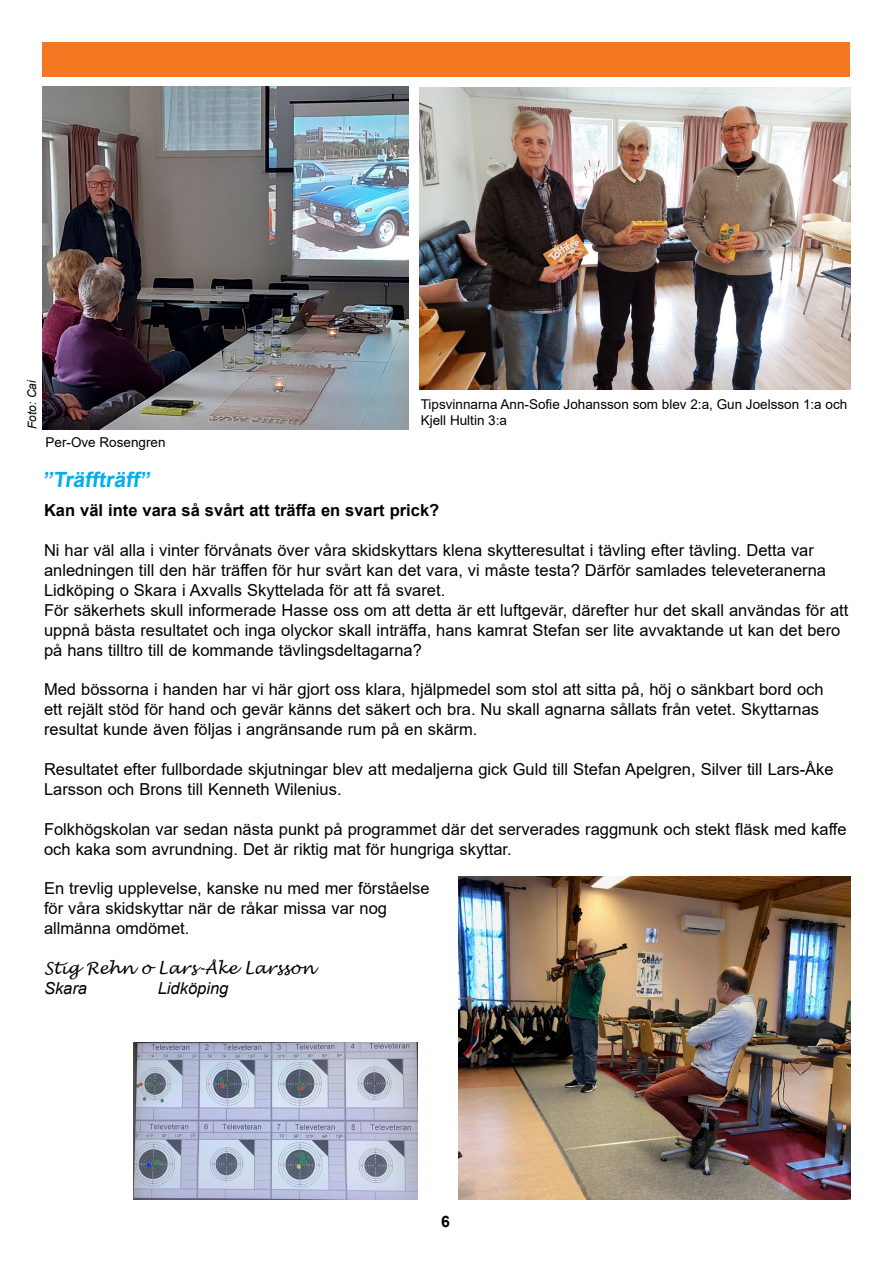
<style>
.page{position:relative;width:893px;height:1263px;background:#fff}
.page>*{position:absolute;margin:0;border:0;box-sizing:border-box;transform-origin:0 0}
.t1{font:700 21px "Arial";color:#00aeef}
.t2{font:16.5px/20px "Arial";color:#000}
.t3{font:700 16.5px "Arial";color:#000}
.t4{font:italic 16.5px "Lucida Handwriting";color:#000}
.t5{font:italic 16.5px "Arial";color:#000}
.t6{font:700 15.75px "Arial";color:#000}
.t7{font:13.5px/16.2px "Arial";color:#000}
.t8{font:italic 12px "Arial";color:#000}
</style>
<div class="page">
<div style="left:43px;top:43px;width:807px;height:34px;background:#f47721"></div>
<img style="left:43px;top:87px;width:365px;height:342px">
<img style="left:419px;top:88px;width:431px;height:301px">
<img style="left:458px;top:876px;width:392px;height:323px">
<img style="left:134px;top:1043px;width:284px;height:156px">
<p class="t8" style="left:24px;top:429px;width:51px;rotate:-90deg">Foto: Cai</p>
<p class="t7" style="left:46px;top:434px;width:122px">Per-Ove Rosengren</p>
<p class="t7" style="left:421px;top:396px;width:428px">Tipsvinnarna Ann-Sofie Johansson som blev 2:a, Gun Joelsson 1:a och<br>Kjell Hultin 3:a</p>
<p class="t1" style="left:43px;top:465px;width:113px">”Träffträff”</p>
<p class="t3" style="left:44px;top:499px;width:397px">Kan väl inte vara så svårt att träffa en svart prick?</p>
<p class="t2" style="left:44px;top:540px;width:806px">Ni har väl alla i vinter förvånats över våra skidskyttars klena skytteresultat i tävling efter tävling. Detta var anledningen till den här träffen för hur svårt kan det vara, vi måste testa? Därför samlades televeteranerna Lidköping o Skara i Axvalls Skyttelada för att få svaret.<br>För säkerhets skull informerade Hasse oss om att detta är ett luftgevär, därefter hur det skall användas för att uppnå bästa resultatet och inga olyckor skall inträffa, hans kamrat Stefan ser lite avvaktande ut kan det bero på hans tilltro till de kommande tävlingsdeltagarna?</p>
<p class="t2" style="left:44px;top:679px;width:781px">Med bössorna i handen har vi här gjort oss klara, hjälpmedel som stol att sitta på, höj o sänkbart bord och ett rejält stöd för hand och gevär känns det säkert och bra. Nu skall agnarna sållats från vetet. Skyttarnas resultat kunde även följas i angränsande rum på en skärm.</p>
<p class="t2" style="left:44px;top:759px;width:791px">Resultatet efter fullbordade skjutningar blev att medaljerna gick Guld till Stefan Apelgren, Silver till Lars-Åke<br>Larsson och Brons till Kenneth Wilenius.</p>
<p class="t2" style="left:44px;top:819px;width:804px">Folkhögskolan var sedan nästa punkt på programmet där det serverades raggmunk och stekt fläsk med kaffe och kaka som avrundning. Det är riktig mat för hungriga skyttar.</p>
<p class="t2" style="left:44px;top:878px;width:387px">En trevlig upplevelse, kanske nu med mer förståelse för våra skidskyttar när de råkar missa var nog allmänna omdömet.</p>
<p class="t4" style="left:44px;top:958px;width:272px">Stig Rehn o Lars-Åke Larsson</p>
<p class="t5" style="left:44px;top:977px;width:45px">Skara</p>
<p class="t5" style="left:158px;top:977px;width:72px">Lidköping</p>
<p class="t6" style="left:441px;top:1210px;width:10px">6</p>
</div>
